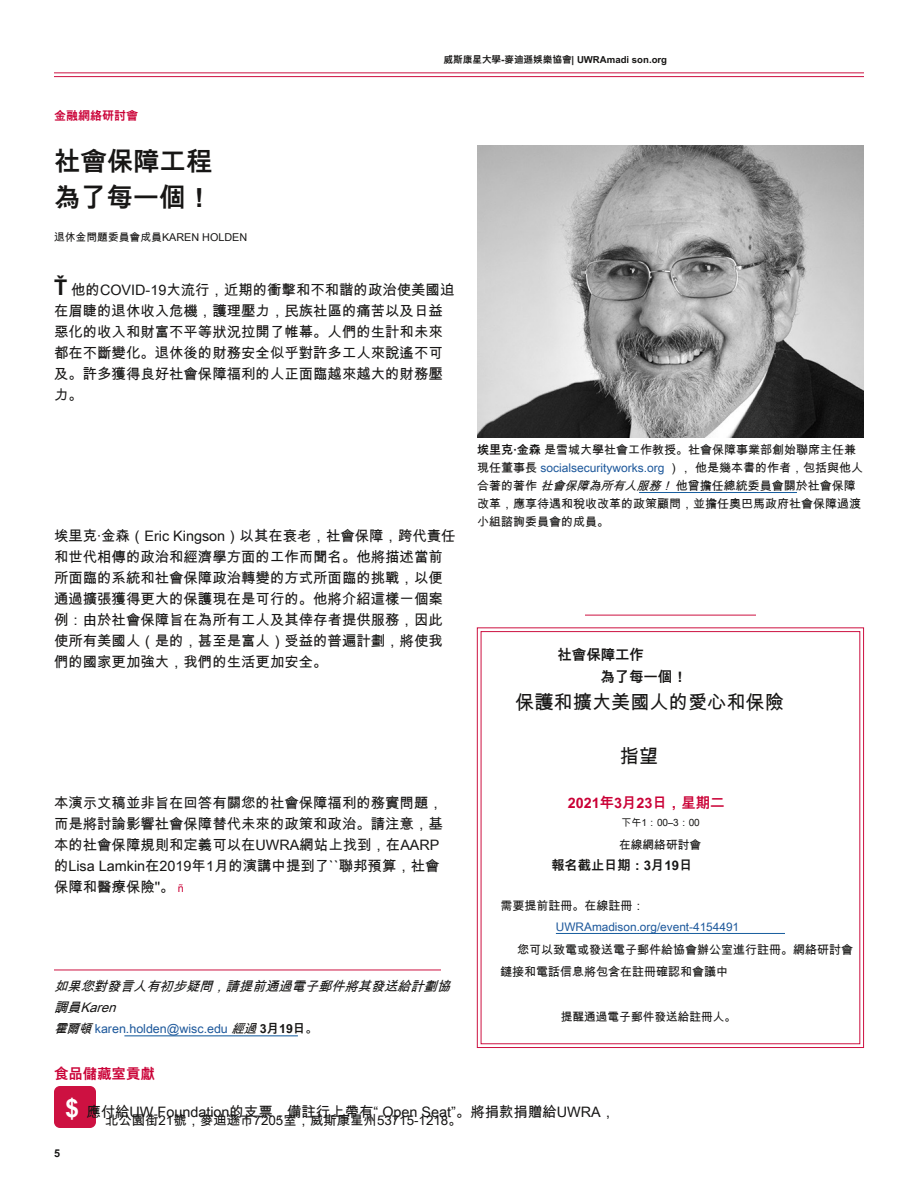
<style>
.page{position:relative;width:918px;height:1188px;background:#fff}
.page>*{position:absolute;margin:0;border:0;box-sizing:border-box;transform-origin:0 0}
.t1{font:700 26.4px/36px "Arial Unicode MS";color:#171615}
.t2{font:19.2px "Arial Unicode MS";color:#171615}
.t3{font:14.4px/21px "Arial Unicode MS";color:#171615}
.t4{font:700 14.4px "Arial Unicode MS";color:#ca0036}
.t5{font:700 14.4px/22.5px "Arial Unicode MS";color:#171615}
.t6{font:13.35px "Arial Unicode MS";color:#171615}
.t7{font:italic 13.2px/21px "Arial Unicode MS";color:#171615}
.t8{font:700 13.2px "Arial Unicode MS";color:#171615}
.t9{font:12.45px "Arial Unicode MS";color:#1d589b}
.t10{font:12px/18px "Arial Unicode MS";color:#171615}
.t11{font:700 12px "Arial Unicode MS";color:#ca0036}
.t12{font:11.85px "Arial Unicode MS";color:#1d589b}
.t13{font:11.7px "Arial Unicode MS";color:#171615}
.t14{font:10.8px "Arial Unicode MS";color:#171615}
.t15{font:700 10.8px "Arial Unicode MS";color:#171615}
.t16{font:10.05px "Arial Unicode MS";color:#171615}
.t17{font:700 9.6px "Arial Unicode MS";color:#171615}
.s1{font-weight:700;font-size:21.6px}
.s2{font-weight:700}
.s3{color:#1d589b}
.s4{font-style:italic}
.s5{font-size:10.8px;color:#ca0036}
.s6{font-style:italic;color:#171615}
.s7{font-weight:700;color:#171615}
.s8{font-weight:700;font-size:25.2px;color:#fff}
</style>
<div class="page">
<hr style="left:54px;top:72px;width:810px;height:1px;background:#cd1141">
<hr style="left:54px;top:76px;width:810px;height:1px;background:#cd1141">
<hr style="left:54px;top:970px;width:387px;height:1px;background:#cd1141">
<hr style="left:124px;top:1035px;width:174px;height:1px;background:#175d9e">
<div style="left:54px;top:1086px;width:42px;height:42px;background:#cd1141;border-radius:6px"></div>
<hr style="left:639px;top:492px;width:158px;height:1px;background:#175d9e">
<hr style="left:585px;top:615px;width:171px;height:1px;background:#cd1141">
<svg style="left:477px;top:627px;width:387px;height:421px"></svg>
<img style="left:477px;top:146px;width:387px;height:291px">
<p class="t17" style="left:444px;top:53px;width:225px">威斯康星大學-麥迪遜娛樂協會| UWRAmadi son.org</p>
<p class="t11" style="left:54px;top:107px;width:85px">金融網絡研討會</p>
<h1 class="t1" style="left:54px;top:142px;width:160px">社會保障工程為了每一個！</h1>
<p class="t14" style="left:54px;top:230px;width:195px">退休金問題委員會成員KAREN HOLDEN</p>
<p class="t3" style="left:54px;top:279px;width:402px"><span class="s1">Ť</span> 他的COVID-19大流行，近期的衝擊和不和諧的政治使美國迫在眉睫的退休收入危機，護理壓力，民族社區的痛苦以及日益惡化的收入和財富不平等狀況拉開了帷幕。人們的生計和未來都在不斷變化。退休後的財務安全似乎對許多工人來說遙不可及。許多獲得良好社會保障福利的人正面臨越來越大的財務壓力。</p>
<p class="t10" style="left:477px;top:440px;width:388px"><span class="s2">埃里克·金森</span> 是雪城大學社會工作教授。社會保障事業部創始聯席主任兼現任董事長 <span class="s3">socialsecurityworks.org</span> ）， 他是幾本書的作者，包括與他人合著的著作 <span class="s4">社會保障為所有人服務！</span> 他曾擔任總統委員會關於社會保障改革，應享待遇和稅收改革的政策顧問，並擔任奧巴馬政府社會保障過渡小組諮詢委員會的成員。</p>
<p class="t3" style="left:54px;top:525px;width:403px">埃里克·金森（Eric Kingson）以其在衰老，社會保障，跨代責任和世代相傳的政治和經濟學方面的工作而聞名。他將描述當前所面臨的系統和社會保障政治轉變的方式所面臨的挑戰，以便通過擴張獲得更大的保護現在是可行的。他將介紹這樣一個案例：由於社會保障旨在為所有工人及其倖存者提供服務，因此使所有美國人（是的，甚至是富人）受益的普遍計劃，將使我們的國家更加強大，我們的生活更加安全。</p>
<p class="t5" style="left:600px;top:643px;width:88px;text-indent:-43px">社會保障工作<br>為了每一個！</p>
<h2 class="t2" style="left:515px;top:689px;width:270px">保護和擴大美國人的愛心和保險</h2>
<h2 class="t2" style="left:620px;top:743px;width:40px">指望</h2>
<p class="t4" style="left:568px;top:793px;width:158px">2021年3月23日，星期二</p>
<p class="t16" style="left:621px;top:815px;width:80px">下午1：00–3：00</p>
<p class="t13" style="left:619px;top:836px;width:84px">在線網絡研討會</p>
<p class="t8" style="left:551px;top:856px;width:142px">報名截止日期：3月19日</p>
<p class="t10" style="left:501px;top:896px;width:145px">需要提前註冊。在線註冊：</p>
<p class="t12" style="left:556px;top:919px;width:185px">UWRAmadison.org/event-4154491</p>
<p class="t10" style="left:500px;top:938px;width:354px;line-height:22.5px;text-indent:17px">您可以致電或發送電子郵件給協會辦公室進行註冊。網絡研討會鏈接和電話信息將包含在註冊確認和會議中</p>
<p class="t13" style="left:561px;top:1009px;width:177px">提醒通過電子郵件發送給註冊人。</p>
<p class="t3" style="left:54px;top:792px;width:390px">本演示文稿並非旨在回答有關您的社會保障福利的務實問題，而是將討論影響社會保障替代未來的政策和政治。請注意，基本的社會保障規則和定義可以在UWRA網站上找到，在AARP的Lisa Lamkin在2019年1月的演講中提到了``聯邦預算，社會保障和醫療保險''。 <span class="s5">ñ</span></p>
<p class="t7" style="left:54px;top:976px;width:403px">如果您對發言人有初步疑問，請提前通過電子郵件將其發送給計劃協調員Karen</p>
<p class="t9" style="left:54px;top:1020px;width:265px"><span class="s6">霍爾頓</span> karen.holden@wisc.edu <span class="s6">經過</span> <span class="s7">3月19日。</span></p>
<p class="t4" style="left:54px;top:1063px;width:102px">食品儲藏室貢獻</p>
<p class="t3" style="left:65px;top:1101px;width:551px"><span class="s8">$</span> 應付給UW Foundation的支票，備註行上帶有“ Open Seat”。將捐款捐贈給UWRA，</p>
<p class="t6" style="left:105px;top:1111px;width:358px">北公園街21號，麥迪遜市7205室，威斯康星州53715-1218。</p>
<p class="t15" style="left:54px;top:1145px;width:8px">5</p>
</div>
